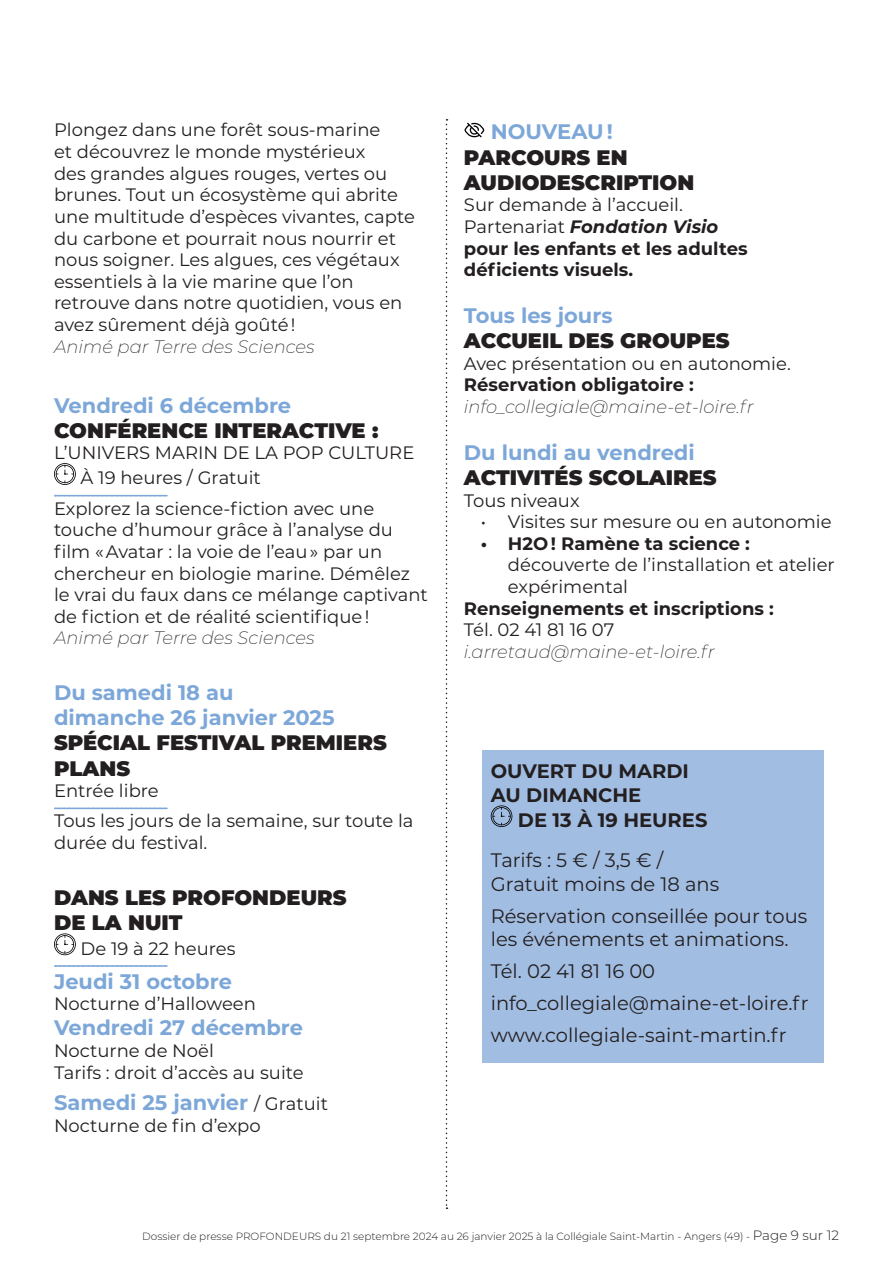
<style>
.page{position:relative;width:893px;height:1263px;background:#fff}
.page>*{position:absolute;margin:0;border:0;box-sizing:border-box;transform-origin:0 0}
.t1{font:700 21px/25.2px "Montserrat";color:#7ca7d8}
.t2{font:900 21px/25.2px "Montserrat";color:#231f20}
.t3{font:19.5px/23.4px "Montserrat";color:#231f20}
.t4{font:700 19.5px/23.4px "Montserrat";color:#231f20}
.t5{font:18px/21.6px "Montserrat";color:#231f20}
.t6{font:700 18px/21.6px "Montserrat";color:#231f20}
.t7{font:italic 200 18px "Montserrat";color:#231f20}
.t8{font:300 10.5px "Montserrat";color:#231f20}
.s1{font-weight:400;font-size:18px;color:#231f20}
.s2{font-weight:400}
.s3{font-style:italic}
.s4{font-size:13.5px}
</style>
<div class="page">
<svg style="left:55px;top:495px;width:112px;height:1px"></svg>
<svg style="left:55px;top:808px;width:112px;height:1px"></svg>
<svg style="left:55px;top:965px;width:112px;height:2px"></svg>
<svg style="left:54px;top:463px;width:22px;height:22px"></svg>
<svg style="left:54px;top:933px;width:22px;height:22px"></svg>
<svg style="left:464px;top:123px;width:20px;height:14px"></svg>
<svg style="left:446px;top:119px;width:1px;height:1090px"></svg>
<div style="left:482px;top:750px;width:341px;height:313px;background:#a2bde2"></div>
<svg style="left:491px;top:805px;width:21px;height:22px"></svg>
<p class="t5" style="left:54px;top:119px;width:362px">Plongez dans une forêt sous-marine<br>et découvrez le monde mystérieux<br>des grandes algues rouges, vertes ou brunes. Tout un écosystème qui abrite une multitude d’espèces vivantes, capte du carbone et pourrait nous nourrir et nous soigner. Les algues, ces végétaux essentiels à la vie marine que l’on retrouve dans notre quotidien, vous en avez sûrement déjà goûté !</p>
<p class="t7" style="left:54px;top:334px;width:262px">Animé par Terre des Sciences</p>
<p class="t1" style="left:54px;top:392px;width:239px">Vendredi 6 décembre</p>
<p class="t2" style="left:54px;top:416px;width:326px">CONFÉRENCE INTERACTIVE :</p>
<p class="t5" style="left:81px;top:440px;width:335px;line-height:24.9px;text-indent:-27px">L’UNIVERS MARIN DE LA POP CULTURE<br>À 19 heures / Gratuit</p>
<p class="t5" style="left:54px;top:497px;width:375px">Explorez la science-fiction avec une touche d’humour grâce à l’analyse du film « Avatar : la voie de l’eau » par un chercheur en biologie marine. Démêlez le vrai du faux dans ce mélange captivant de fiction et de réalité scientifique !</p>
<p class="t7" style="left:54px;top:626px;width:262px">Animé par Terre des Sciences</p>
<p class="t1" style="left:54px;top:679px;width:282px">Du samedi 18 au dimanche 26 janvier 2025</p>
<p class="t2" style="left:54px;top:729px;width:334px">SPÉCIAL FESTIVAL PREMIERS<br>PLANS</p>
<p class="t5" style="left:54px;top:775px;width:361px;line-height:30.3px">Entrée libre<br>Tous les jours de la semaine, sur toute la</p>
<p class="t5" style="left:54px;top:831px;width:155px">durée du festival.</p>
<p class="t2" style="left:54px;top:883px;width:294px">DANS LES PROFONDEURS<br>DE LA NUIT</p>
<p class="t5" style="left:81px;top:937px;width:156px">De 19 à 22 heures</p>
<p class="t1" style="left:54px;top:967px;width:179px">Jeudi 31 octobre</p>
<p class="t5" style="left:54px;top:992px;width:203px">Nocturne d’Halloween</p>
<p class="t1" style="left:54px;top:1014px;width:251px">Vendredi 27 décembre</p>
<p class="t5" style="left:54px;top:1039px;width:251px">Nocturne de Noël<br>Tarifs : droit d’accès au suite</p>
<p class="t1" style="left:54px;top:1089px;width:276px">Samedi 25 janvier <span class="s1">/ Gratuit</span></p>
<p class="t5" style="left:54px;top:1114px;width:208px">Nocturne de fin d’expo</p>
<p class="t1" style="left:491px;top:118px;width:124px">NOUVEAU !</p>
<p class="t2" style="left:464px;top:143px;width:232px">PARCOURS EN<br>AUDIODESCRIPTION</p>
<p class="t6" style="left:464px;top:193px;width:285px"><span class="s2">Sur demande à l’accueil.<br>Partenariat</span> <span class="s3">Fondation Visio </span>pour les enfants et les adultes déficients visuels.</p>
<p class="t1" style="left:464px;top:302px;width:150px">Tous les jours</p>
<p class="t2" style="left:464px;top:327px;width:267px">ACCUEIL DES GROUPES</p>
<p class="t5" style="left:464px;top:352px;width:328px">Avec présentation ou en autonomie.</p>
<p class="t6" style="left:464px;top:373px;width:231px">Réservation obligatoire :</p>
<p class="t7" style="left:464px;top:394px;width:291px">info_collegiale@maine-et-loire.fr</p>
<p class="t1" style="left:464px;top:439px;width:232px">Du lundi au vendredi</p>
<p class="t2" style="left:464px;top:464px;width:254px">ACTIVITÉS SCOLAIRES</p>
<p class="t5" style="left:464px;top:489px;width:117px">Tous niveaux</p>
<p class="t5" style="left:481px;top:510px;width:352px">• Visites sur mesure ou en autonomie</p>
<p class="t6" style="left:481px;top:532px;width:271px">• H2O ! Ramène ta science :</p>
<p class="t5" style="left:508px;top:554px;width:328px">découverte de l’installation et atelier expérimental</p>
<p class="t6" style="left:464px;top:596px;width:311px">Renseignements et inscriptions :</p>
<p class="t5" style="left:464px;top:618px;width:152px">Tél. 02 41 81 16 07</p>
<p class="t7" style="left:464px;top:639px;width:252px">i.arretaud@maine-et-loire.fr</p>
<p class="t4" style="left:491px;top:758px;width:200px">OUVERT DU MARDI<br>AU DIMANCHE</p>
<p class="t4" style="left:518px;top:807px;width:191px">DE 13 À 19 HEURES</p>
<p class="t3" style="left:491px;top:848px;width:230px">Tarifs : 5 € / 3,5 € /<br>Gratuit moins de 18 ans</p>
<p class="t3" style="left:491px;top:903px;width:318px">Réservation conseillée pour tous les événements et animations.</p>
<p class="t3" style="left:491px;top:954px;width:319px;line-height:32.1px">Tél. 02 41 81 16 00 info_collegiale@maine-et-loire.fr www.collegiale-saint-martin.fr</p>
<p class="t8" style="left:142px;top:1229px;width:698px">Dossier de presse PROFONDEURS du 21 septembre 2024 au 26 janvier 2025 à la Collégiale Saint-Martin - Angers (49) - <span class="s4">Page 9 sur 12</span></p>
</div>
